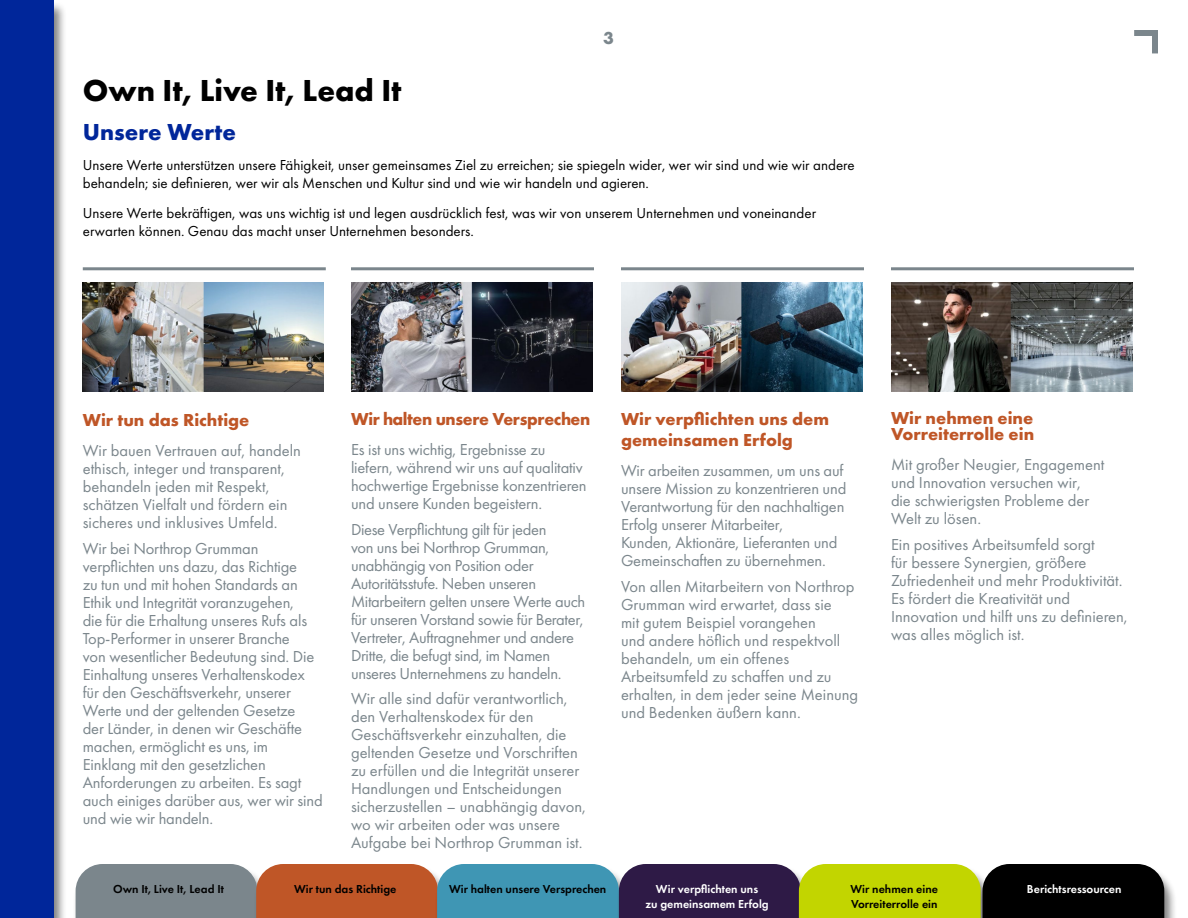
<style>
.page{position:relative;width:1188px;height:918px;background:#fff}
.page>*{position:absolute;margin:0;border:0;box-sizing:border-box;transform-origin:0 0}
.t1{font:700 31.5px "Futura PT";color:#000}
.t2{font:700 24px "Futura PT";color:#00269a}
.t3{font:700 18px/21px "Futura PT";color:#bf5627}
.t4{font:700 18px "Futura PT";letter-spacing:-.02em;color:#bf5627}
.t5{font:700 18px "Futura PT";color:#7b868c}
.t6{font:16.5px/18px "Futura PT";letter-spacing:-.01em;color:#7b868c}
.t7{font:15px/18px "Futura PT";color:#000}
.t8{font:600 12px/15px "Futura PT";color:#000}
.t9{font:600 12px "Futura PT";color:#fff}
</style>
<div class="page">
<div style="left:0;top:1px;width:68px;height:917px;background:#000;opacity:.5"></div>
<div style="left:0;top:0;width:54px;height:918px;background:#00269a"></div>
<svg style="left:1134px;top:30px;width:24px;height:23px"></svg>
<div style="left:979px;top:865px;width:199px;height:53px;background:#000;opacity:.5"></div>
<svg style="left:76px;top:864px;width:1088px;height:54px;background:#6b6a4d"></svg>
<img style="left:83px;top:282px;width:241px;height:110px">
<img style="left:351px;top:282px;width:241px;height:110px">
<img style="left:621px;top:282px;width:241px;height:110px">
<img style="left:891px;top:282px;width:241px;height:110px">
<hr style="left:83px;top:267px;width:243px;height:3px;background:#7b868c">
<hr style="left:351px;top:267px;width:243px;height:3px;background:#7b868c">
<hr style="left:621px;top:267px;width:243px;height:3px;background:#7b868c">
<hr style="left:891px;top:267px;width:243px;height:3px;background:#7b868c">
<p class="t5" style="left:603px;top:26px;width:12px">3</p>
<h1 class="t1" style="left:83px;top:71px;width:320px">Own It, Live It, Lead It</h1>
<h2 class="t2" style="left:83px;top:117px;width:155px">Unsere Werte</h2>
<p class="t7" style="left:83px;top:156px;width:773px">Unsere Werte unterstützen unsere Fähigkeit, unser gemeinsames Ziel zu erreichen; sie spiegeln wider, wer wir sind und wie wir andere behandeln; sie definieren, wer wir als Menschen und Kultur sind und wie wir handeln und agieren.</p>
<p class="t7" style="left:83px;top:204px;width:735px">Unsere Werte bekräftigen, was uns wichtig ist und legen ausdrücklich fest, was wir von unserem Unternehmen und voneinander erwarten können. Genau das macht unser Unternehmen besonders.</p>
<p class="t3" style="left:83px;top:409px;width:168px">Wir tun das Richtige</p>
<p class="t6" style="left:83px;top:442px;width:220px">Wir bauen Vertrauen auf, handeln ethisch, integer und transparent, behandeln jeden mit Respekt, schätzen Vielfalt und fördern ein sicheres und inklusives Umfeld.</p>
<p class="t6" style="left:83px;top:539px;width:241px">Wir bei Northrop Grumman verpflichten uns dazu, das Richtige<br>zu tun und mit hohen Standards an Ethik und Integrität voranzugehen,<br>die für die Erhaltung unseres Rufs als Top-Performer in unserer Branche<br>von wesentlicher Bedeutung sind. Die Einhaltung unseres Verhaltenskodex für den Geschäftsverkehr, unserer Werte und der geltenden Gesetze<br>der Länder, in denen wir Geschäfte machen, ermöglicht es uns, im Einklang mit den gesetzlichen Anforderungen zu arbeiten. Es sagt auch einiges darüber aus, wer wir sind und wie wir handeln.</p>
<p class="t4" style="left:351px;top:408px;width:241px">Wir halten unsere Versprechen</p>
<p class="t6" style="left:351px;top:441px;width:237px">Es ist uns wichtig, Ergebnisse zu liefern, während wir uns auf qualitativ hochwertige Ergebnisse konzentrieren und unsere Kunden begeistern.</p>
<p class="t6" style="left:351px;top:520px;width:236px">Diese Verpflichtung gilt für jeden<br>von uns bei Northrop Grumman, unabhängig von Position oder Autoritätsstufe. Neben unseren Mitarbeitern gelten unsere Werte auch für unseren Vorstand sowie für Berater, Vertreter, Auftragnehmer und andere Dritte, die befugt sind, im Namen unseres Unternehmens zu handeln.</p>
<p class="t6" style="left:351px;top:690px;width:237px">Wir alle sind dafür verantwortlich, den Verhaltenskodex für den Geschäftsverkehr einzuhalten, die geltenden Gesetze und Vorschriften zu erfüllen und die Integrität unserer Handlungen und Entscheidungen sicherzustellen – unabhängig davon, wo wir arbeiten oder was unsere Aufgabe bei Northrop Grumman ist.</p>
<p class="t3" style="left:621px;top:408px;width:210px">Wir verpflichten uns dem gemeinsamen Erfolg</p>
<p class="t6" style="left:621px;top:462px;width:227px">Wir arbeiten zusammen, um uns auf unsere Mission zu konzentrieren und Verantwortung für den nachhaltigen Erfolg unserer Mitarbeiter,<br>Kunden, Aktionäre, Lieferanten und Gemeinschaften zu übernehmen.</p>
<p class="t6" style="left:621px;top:577px;width:239px">Von allen Mitarbeitern von Northrop<br>Grumman wird erwartet, dass sie<br>mit gutem Beispiel vorangehen<br>und andere höflich und respektvoll behandeln, um ein offenes<br>Arbeitsumfeld zu schaffen und zu erhalten, in dem jeder seine Meinung und Bedenken äußern kann.</p>
<p class="t3" style="left:891px;top:409px;width:145px;line-height:16.5px">Wir nehmen eine<br>Vorreiterrolle ein</p>
<p class="t6" style="left:891px;top:455px;width:215px">Mit großer Neugier, Engagement und Innovation versuchen wir, die schwierigsten Probleme der<br>Welt zu lösen.</p>
<p class="t6" style="left:891px;top:535px;width:238px">Ein positives Arbeitsumfeld sorgt<br>für bessere Synergien, größere Zufriedenheit und mehr Produktivität.<br>Es fördert die Kreativität und Innovation und hilft uns zu definieren, was alles möglich ist.</p>
<p class="t9" style="left:656px;top:882px;width:104px">Wir verpflichten uns</p>
<p class="t9" style="left:1027px;top:882px;width:96px">Berichtsressourcen</p>
<p class="t9" style="left:645px;top:897px;width:125px">zu gemeinsamem Erfolg</p>
<p class="t8" style="left:113px;top:882px;width:112px">Own It, Live It, Lead It</p>
<p class="t8" style="left:294px;top:882px;width:104px">Wir tun das Richtige</p>
<p class="t8" style="left:449px;top:882px;width:159px">Wir halten unsere Versprechen</p>
<p class="t8" style="left:850px;top:882px;width:89px">Wir nehmen eine<br>Vorreiterrolle ein</p>
</div>
